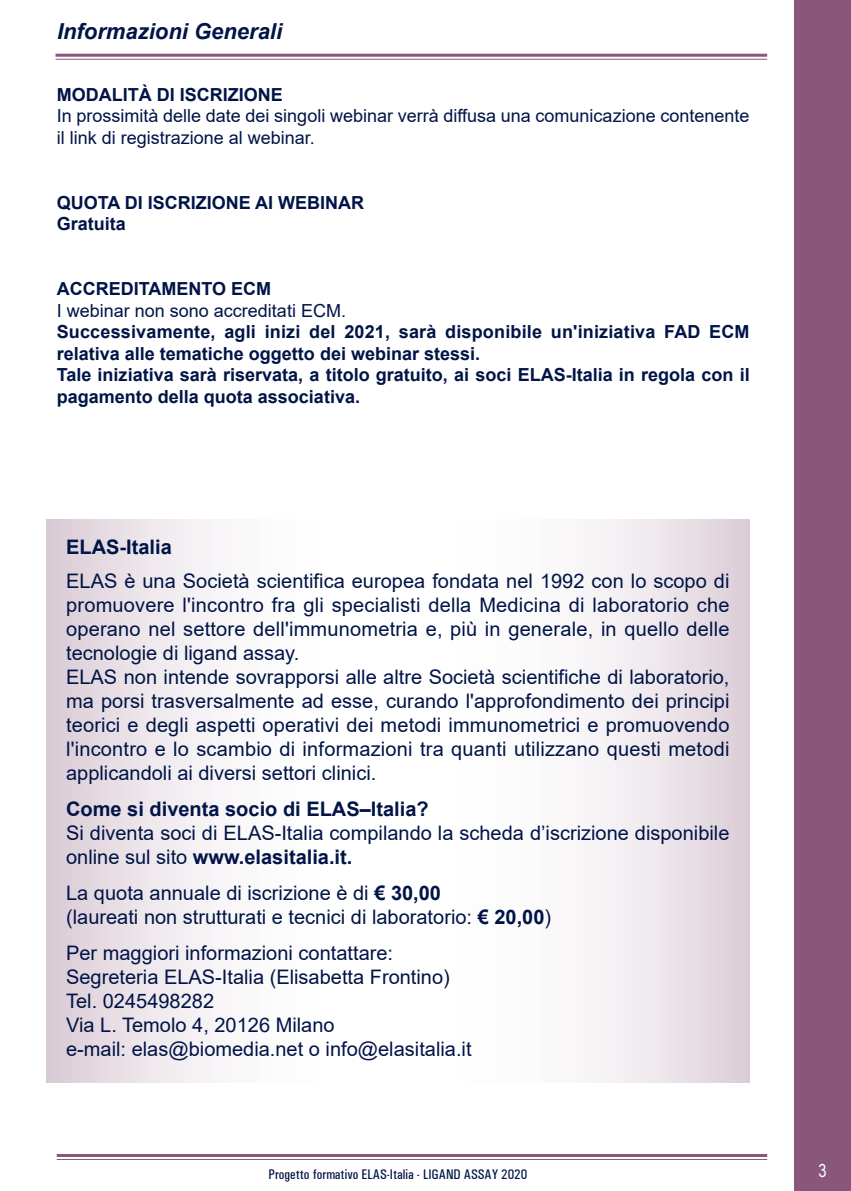
<style>
.page{position:relative;width:851px;height:1191px;background:#fff}
.page>*{position:absolute;margin:0;border:0;box-sizing:border-box;transform-origin:0 0}
.t1{font:italic 700 22px "Arial";color:#001447}
.t2{font:20px/24px "Arial";color:#001447;text-align:justify}
.t3{font:700 20px "Arial";color:#001447}
.t4{font:700 18px/21.6px "Arial";color:#001447}
.t5{font:18px/21.6px "Arial";color:#001447}
.t6{font:18px "Arial Narrow";color:#fff}
.t7{font:500 condensed 14px "Univers";color:#001447}
.s1{font-weight:700}
</style>
<div class="page">
<hr style="left:57px;top:1154px;width:710px;height:3px;background:#8a577c">
<hr style="left:57px;top:1159px;width:710px;height:1px;background:#8a577c">
<hr style="left:55px;top:54px;width:712px;height:3px;background:#8a577c">
<hr style="left:55px;top:59px;width:712px;height:1px;background:#8a577c">
<div style="left:794px;top:0;width:56px;height:1190px;background:#8a577c"></div>
<svg style="left:46px;top:519px;width:703px;height:563px"></svg>
<p class="t1" style="left:57px;top:19px;width:226px">Informazioni Generali</p>
<p class="t4" style="left:57px;top:83px;width:228px">MODALITÀ DI ISCRIZIONE</p>
<p class="t5" style="left:57px;top:105px;width:694px">In prossimità delle date dei singoli webinar verrà diffusa una comunicazione contenente il link di registrazione al webinar.</p>
<p class="t4" style="left:57px;top:191px;width:309px">QUOTA DI ISCRIZIONE AI WEBINAR</p>
<p class="t4" style="left:57px;top:213px;width:71px">Gratuita</p>
<p class="t4" style="left:57px;top:278px;width:216px">ACCREDITAMENTO ECM</p>
<p class="t5" style="left:57px;top:299px;width:291px">I webinar non sono accreditati ECM.</p>
<p class="t4" style="left:57px;top:321px;width:694px">Successivamente, agli inizi del 2021, sarà disponibile un'iniziativa FAD ECM relativa alle tematiche oggetto dei webinar stessi.</p>
<p class="t4" style="left:57px;top:364px;width:694px">Tale iniziativa sarà riservata, a titolo gratuito, ai soci ELAS-Italia in regola con il pagamento della quota associativa.</p>
<p class="t3" style="left:66px;top:536px;width:107px">ELAS-Italia</p>
<p class="t2" style="left:66px;top:568px;width:664px">ELAS è una Società scientifica europea fondata nel 1992 con lo scopo di promuovere l'incontro fra gli specialisti della Medicina di laboratorio che operano nel settore dell'immunometria e, più in generale, in quello delle tecnologie di ligand assay.</p>
<p class="t2" style="left:66px;top:664px;width:664px">ELAS non intende sovrapporsi alle altre Società scientifiche di laboratorio, ma porsi trasversalmente ad esse, curando l'approfondimento dei principi teorici e degli aspetti operativi dei metodi immunometrici e promuovendo l'incontro e lo scambio di informazioni tra quanti utilizzano questi metodi applicandoli ai diversi settori clinici.</p>
<p class="t3" style="left:66px;top:797px;width:364px">Come si diventa socio di ELAS–Italia?</p>
<p class="t2" style="left:66px;top:820px;width:664px">Si diventa soci di ELAS-Italia compilando la scheda d’iscrizione disponibile online sul sito <span class="s1">www.elasitalia.it.</span></p>
<p class="t2" style="left:66px;top:880px;width:376px">La quota annuale di iscrizione è di <span class="s1">€ 30,00</span></p>
<p class="t2" style="left:66px;top:904px;width:486px">(laureati non strutturati e tecnici di laboratorio: <span class="s1">€ 20,00</span>)</p>
<p class="t2" style="left:66px;top:940px;width:328px">Per maggiori informazioni contattare:</p>
<p class="t2" style="left:66px;top:964px;width:385px">Segreteria ELAS-Italia (Elisabetta Frontino)</p>
<p class="t2" style="left:66px;top:988px;width:149px">Tel. 0245498282</p>
<p class="t2" style="left:66px;top:1012px;width:270px">Via L. Temolo 4, 20126 Milano</p>
<p class="t2" style="left:66px;top:1036px;width:407px">e-mail: elas@biomedia.net o info@elasitalia.it</p>
<p class="t7" style="left:268px;top:1165px;width:260px">Progetto formativo ELAS-Italia - LIGAnD ASSAY 2020</p>
<p class="t6" style="left:818px;top:1159px;width:10px">3</p>
</div>
